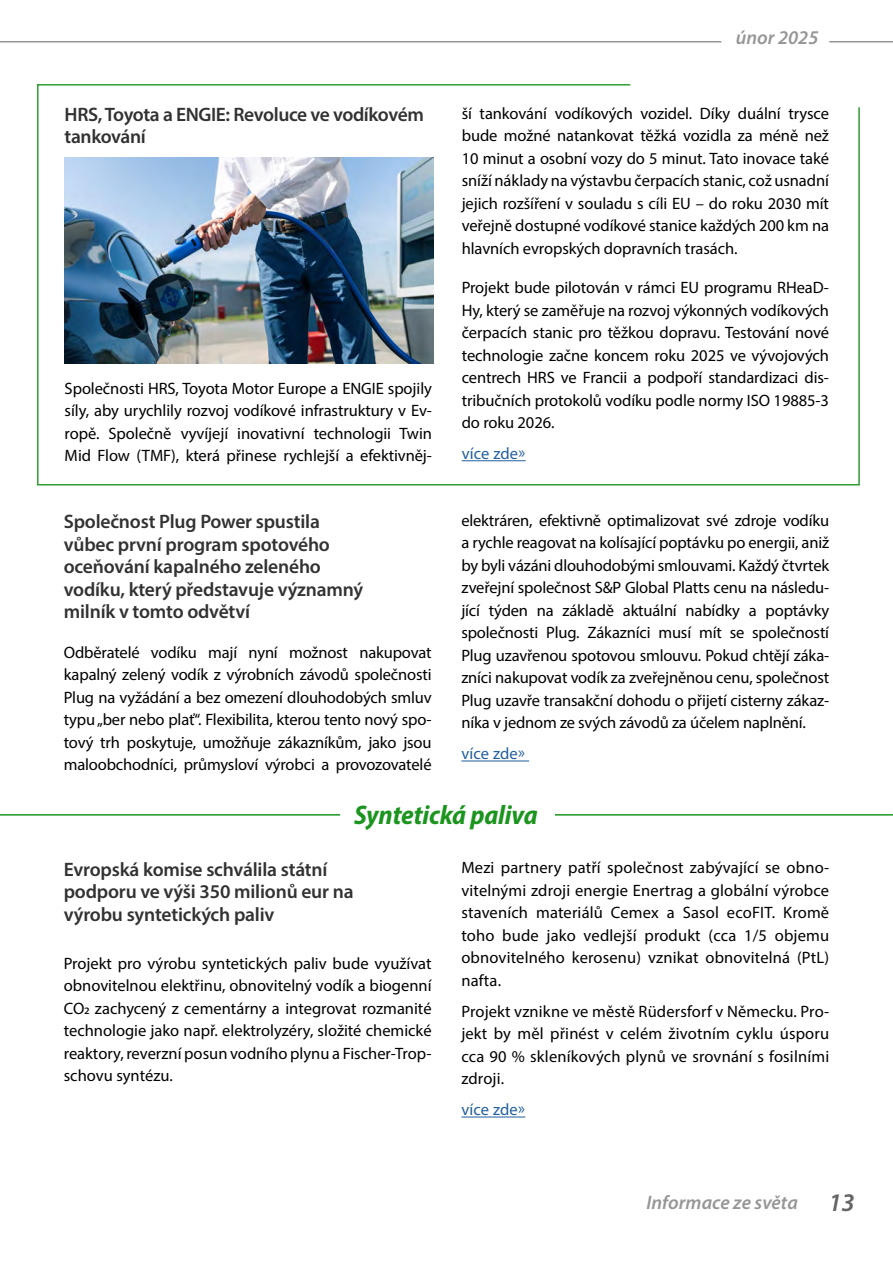
<style>
.page{position:relative;width:893px;height:1263px;background:#fff}
.page>*{position:absolute;margin:0;border:0;box-sizing:border-box;transform-origin:0 0}
.t1{font:italic 700 semi-condensed 27px "Myriad Pro";letter-spacing:-.005em;color:#1c951f}
.t2{font:italic 600 25.5px "Myriad Pro";color:#646464}
.t3{font:600 19.5px/22.5px "Myriad Pro";letter-spacing:-.01em;color:#323232}
.t4{font:italic 600 19.5px "Myriad Pro";color:#969696}
.t5{font:16.5px/22.5px "Myriad Pro";letter-spacing:-.005em;color:#000;text-align:justify}
.t6{font:16.5px "Myriad Pro";letter-spacing:.01em;color:#215e9e}
</style>
<div class="page">
<hr style="left:0;top:41px;width:721px;height:1px;background:#969696">
<hr style="left:829px;top:41px;width:64px;height:1px;background:#969696">
<svg style="left:37px;top:84px;width:823px;height:402px"></svg>
<hr style="left:461px;top:760px;width:68px;height:1px;background:#215e9e">
<hr style="left:462px;top:460px;width:64px;height:1px;background:#215e9e">
<img style="left:65px;top:157px;width:368px;height:207px">
<hr style="left:0;top:814px;width:340px;height:1px;background:#1c951f">
<hr style="left:555px;top:814px;width:338px;height:1px;background:#1c951f">
<hr style="left:461px;top:1116px;width:64px;height:1px;background:#215e9e">
<p class="t3" style="left:65px;top:103px;width:361px">HRS, Toyota a ENGIE: Revoluce ve vodíkovém tankování</p>
<p class="t5" style="left:65px;top:377px;width:369px">Společnosti HRS, Toyota Motor Europe a ENGIE spojily síly, aby urychlily rozvoj vodíkové infrastruktury v Ev&shy;ropě. Společně vyvíjejí inovativní technologii Twin Mid Flow (TMF), která přinese rychlejší a efektivněj-</p>
<p class="t3" style="left:64px;top:510px;width:301px">Společnost Plug Power spustila vůbec první program spotového oceňování kapalného zeleného vodíku, který představuje významný milník v tomto odvětví</p>
<p class="t5" style="left:64px;top:640px;width:369px">Odběratelé vodíku mají nyní možnost nakupovat kapalný zelený vodík z výrobních závodů společnosti Plug na vyžádání a bez omezení dlouhodobých smluv typu „ber nebo plať“. Flexibilita, kterou tento nový spo&shy;tový trh poskytuje, umožňuje zákazníkům, jako jsou maloobchodníci, průmysloví výrobci a provozovatelé</p>
<p class="t4" style="left:736px;top:25px;width:84px">únor 2025</p>
<p class="t5" style="left:462px;top:102px;width:369px">ší tankování vodíkových vozidel. Díky duální trysce bude možné natankovat těžká vozidla za méně než 10 minut a osobní vozy do 5 minut. Tato inovace také sníží náklady na výstavbu čerpacích stanic, což usnadní jejich rozšíření v souladu s cíli EU – do roku 2030 mít veřejně dostupné vodíkové stanice každých 200 km na hlavních evropských dopravních trasách.</p>
<p class="t5" style="left:462px;top:276px;width:369px">Projekt bude pilotován v rámci EU programu RHeaD-Hy, který se zaměřuje na rozvoj výkonných vodíkových čerpacích stanic pro těžkou dopravu. Testování nové technologie začne koncem roku 2025 ve vývojových centrech HRS ve Francii a podpoří standardizaci dis&shy;tribučních protokolů vodíku podle normy ISO 19885-3 do roku 2026.</p>
<p class="t6" style="left:462px;top:443px;width:65px">více zde»</p>
<p class="t5" style="left:461px;top:509px;width:369px">elektráren, efektivně optimalizovat své zdroje vodíku a rychle reagovat na kolísající poptávku po energii, aniž by byli vázáni dlouhodobými smlouvami. Každý čtvrtek zveřejní společnost S&amp;P Global Platts cenu na následu&shy;jící týden na základě aktuální nabídky a poptávky společnosti Plug. Zákazníci musí mít se společností Plug uzavřenou spotovou smlouvu. Pokud chtějí záka&shy;zníci nakupovat vodík za zveřejněnou cenu, společnost Plug uzavře transakční dohodu o přijetí cisterny zákaz&shy;níka v jednom ze svých závodů za účelem naplnění.</p>
<p class="t6" style="left:461px;top:744px;width:65px">více zde»</p>
<h1 class="t1" style="left:354px;top:797px;width:185px">Syntetická paliva</h1>
<p class="t3" style="left:64px;top:857px;width:291px">Evropská komise schválila státní podporu ve výši 350 milionů eur na výrobu syntetických paliv</p>
<p class="t5" style="left:64px;top:951px;width:369px">Projekt pro výrobu syntetických paliv bude využívat obnovitelnou elektřinu, obnovitelný vodík a biogenní CO2 zachycený z cementárny a integrovat rozmanité technologie jako např. elektrolyzéry, složité chemické reaktory, reverzní posun vodního plynu a Fischer-Trop&shy;schovu syntézu.</p>
<p class="t5" style="left:461px;top:856px;width:369px">Mezi partnery patří společnost zabývající se obno&shy;vitelnými zdroji energie Enertrag a globální výrobce staveních materiálů Cemex a Sasol ecoFIT. Kromě toho bude jako vedlejší produkt (cca 1/5 objemu obnovitelného kerosenu) vznikat obnovitelná (PtL) nafta.</p>
<p class="t5" style="left:461px;top:1000px;width:369px">Projekt vznikne ve městě Rüdersforf v Německu. Pro&shy;jekt by měl přinést v celém životním cyklu úsporu cca 90 % skleníkových plynů ve srovnání s fosilními zdroji.</p>
<p class="t6" style="left:461px;top:1100px;width:65px">více zde»</p>
<p class="t4" style="left:647px;top:1190px;width:153px">Informace ze světa</p>
<h2 class="t2" style="left:828px;top:1186px;width:28px">13</h2>
</div>
